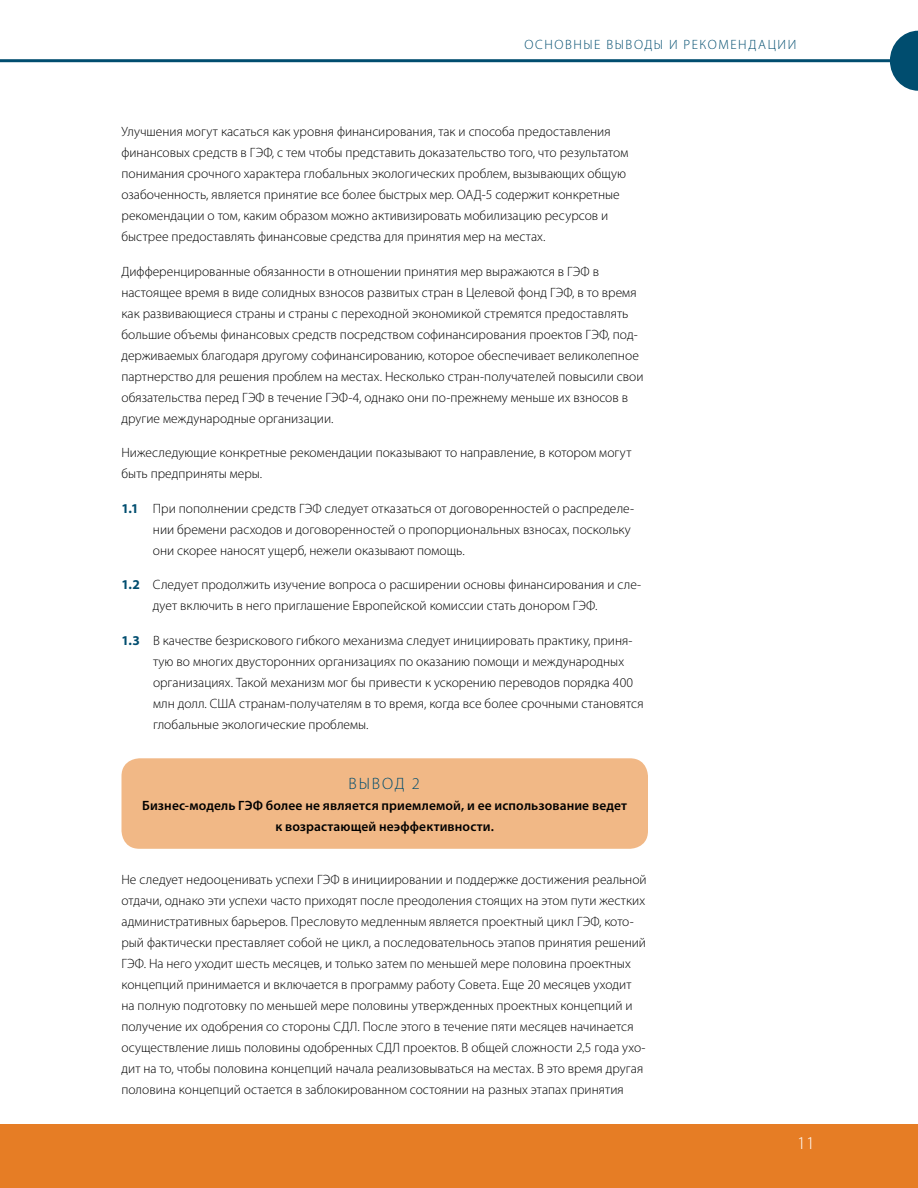
<style>
.page{position:relative;width:918px;height:1188px;background:#fff}
.page>*{position:absolute;margin:0;border:0;box-sizing:border-box;transform-origin:0 0}
.t1{font:300 18px "Myriad Pro";color:#fff}
.t2{font:300 16.5px "Myriad Pro";letter-spacing:.115em;color:#004d6f}
.t3{font:300 13.5px/21px "Myriad Pro";color:#000}
.t4{font:600 13.5px/21px "Myriad Pro";letter-spacing:.01em;color:#000;text-align:center}
.t5{font:300 13.5px "Myriad Pro";color:#004d6f}
.s1{font-weight:700;color:#004d6f}
</style>
<div class="page">
<svg style="left:890px;top:31px;width:28px;height:60px"></svg>
<hr style="left:0;top:59px;width:918px;height:3px;background:#004d6f">
<div style="left:0;top:1124px;width:918px;height:64px;background:#e67d25"></div>
<div style="left:122px;top:758px;width:526px;height:91px;background:#f1b886;border-radius:18px"></div>
<p class="t5" style="left:524px;top:37px;width:11px">основные</p>
<p class="t5" style="left:607px;top:37px;width:11px">выводы</p>
<p class="t5" style="left:669px;top:37px;width:25px">и рекомендации</p>
<p class="t3" style="left:122px;top:121px;width:508px">Улучшения могут касаться как уровня финансирования, так и способа предоставления финансовых средств в ГЭФ, с тем чтобы представить доказательство того, что результатом понимания срочного характера глобальных экологических проблем, вызывающих общую озабоченность, является принятие все более быстрых мер. ОАД-5 содержит конкретные рекомендации о том, каким образом можно активизировать мобилизацию ресурсов и быстрее предоставлять финансовые средства для принятия мер на местах.</p>
<p class="t3" style="left:122px;top:261px;width:523px">Дифференцированные обязанности в отношении принятия мер выражаются в ГЭФ в настоящее время в виде солидных взносов развитых стран в Целевой фонд ГЭФ, в то время как развивающиеся страны и страны с переходной экономикой стремятся предоставлять большие объемы финансовых средств посредством софинансирования проектов ГЭФ, под&shy;держиваемых благодаря другому софинансированию, которое обеспечивает великолепное партнерство для решения проблем на местах. Несколько стран-получателей повысили свои обязательства перед ГЭФ в течение ГЭФ-4, однако они по-прежнему меньше их взносов в другие международные организации.</p>
<p class="t3" style="left:122px;top:442px;width:512px">Нижеследующие конкретные рекомендации показывают то направление, в котором могут быть предприняты меры.</p>
<p class="t3" style="left:153px;top:498px;width:483px;text-indent:-31px"><span class="s1">1.1</span> При пополнении средств ГЭФ следует отказаться от договоренностей о распределе&shy;нии бремени расходов и договоренностей о пропорциональных взносах, поскольку они скорее наносят ущерб, нежели оказывают помощь.</p>
<p class="t3" style="left:153px;top:574px;width:490px;text-indent:-31px"><span class="s1">1.2</span> Следует продолжить изучение вопроса о расширении основы финансирования и сле&shy;дует включить в него приглашение Европейской комиссии стать донором ГЭФ.</p>
<p class="t3" style="left:153px;top:630px;width:492px;text-indent:-32px"><span class="s1">1.3</span> В качестве безрискового гибкого механизма следует инициировать практику, приня&shy;тую во многих двусторонних организациях по оказанию помощи и международных организациях. Такой механизм мог бы привести к ускорению переводов порядка 400 млн долл. США странам-получателям в то время, когда все более срочными становятся глобальные экологические проблемы.</p>
<p class="t2" style="left:348px;top:773px;width:73px">ВЫВОД 2</p>
<p class="t4" style="left:142px;top:794px;width:486px">Бизнес-модель ГЭФ более не является приемлемой, и ее использование ведет к возрастающей неэффективности.</p>
<p class="t3" style="left:121px;top:868px;width:527px">Не следует недооценивать успехи ГЭФ в инициировании и поддержке достижения реальной отдачи, однако эти успехи часто приходят после преодоления стоящих на этом пути жестких административных барьеров. Пресловуто медленным является проектный цикл ГЭФ, кото&shy;рый фактически преставляет собой не цикл, а последовательнось этапов принятия решений ГЭФ. На него уходит шесть месяцев, и только затем по меньшей мере половина проектных концепций принимается и включается в программу работу Совета. Еще 20 месяцев уходит на полную подготовку по меньшей мере половины утвержденных проектных концепций и получение их одобрения со стороны СДЛ. После этого в течение пяти месяцев начинается осуществление лишь половины одобренных СДЛ проектов. В общей сложности 2,5 года ухо&shy;дит на то, чтобы половина концепций начала реализовываться на местах. В это время другая половина концепций остается в заблокированном состоянии на разных этапах принятия</p>
<h1 class="t1" style="left:797px;top:1132px;width:19px">11</h1>
</div>
